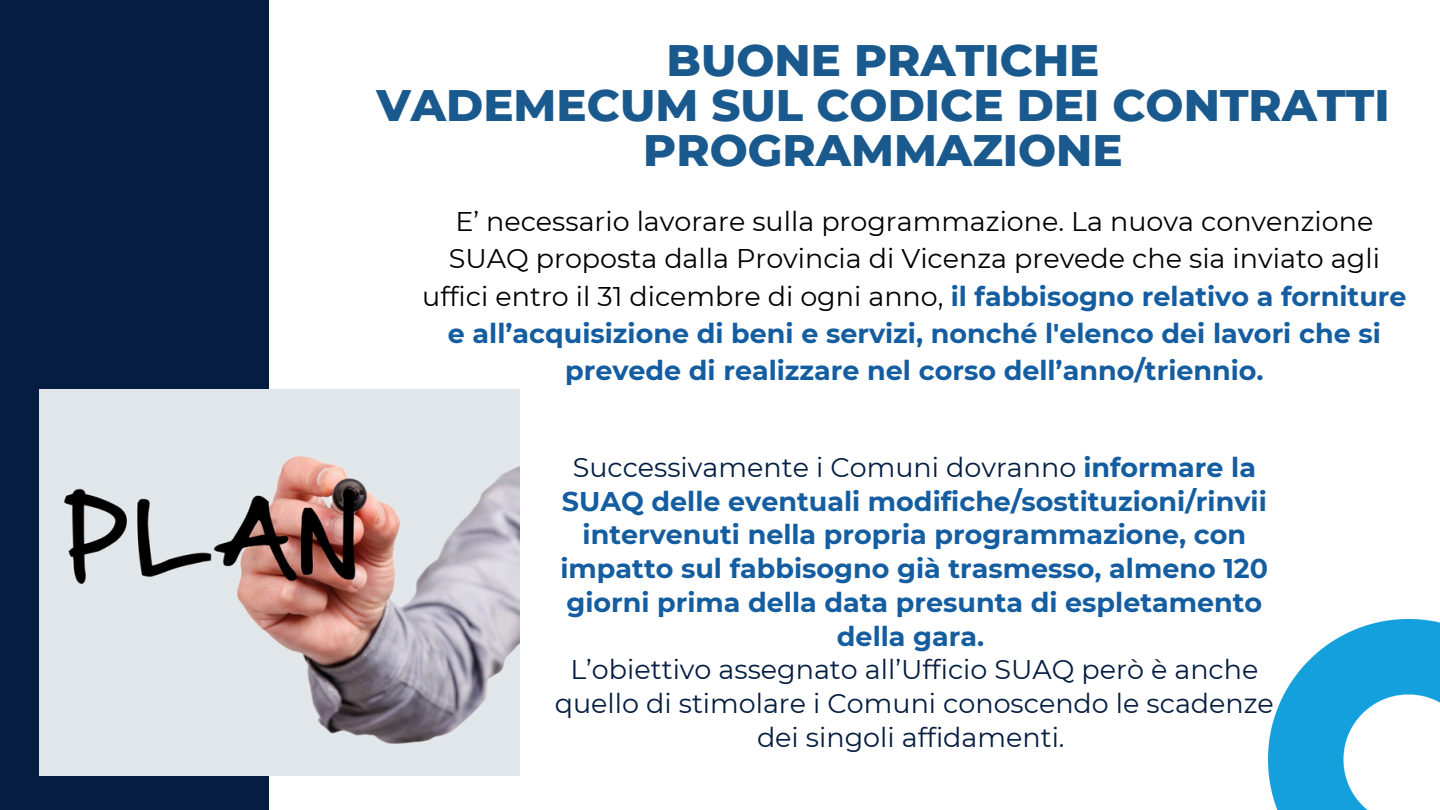
<style>
.page{position:relative;width:1440px;height:810px;background:#fff}
.page>*{position:absolute;margin:0;border:0;box-sizing:border-box;transform-origin:0 0}
.t1{font:800 45px/45px "Montserrat";color:#19598d;text-align:center}
.t2{font:27px/37.2px "Montserrat";color:#000;text-align:center}
.t3{font:700 27px/33.8px "Montserrat";color:#145da0;text-align:center}
.t4{font:27px/33.8px "Montserrat";color:#051d40;text-align:center}
.s1{font-weight:700;color:#145da0}
.s2{font-weight:400;color:#051d40}
</style>
<div class="page">
<div style="left:0;top:0;width:269px;height:810px;background:#051d40"></div>
<img style="left:1268px;top:619px;width:172px;height:191px">
<img style="left:39px;top:389px;width:481px;height:386px">
<p class="t1" style="left:376px;top:37px;width:1015px">BUONE PRATICHE<br>VADEMECUM SUL CODICE DEI CONTRATTI<br>PROGRAMMAZIONE</p>
<p class="t2" style="left:422px;top:203px;width:986px">E’ necessario lavorare sulla programmazione. La nuova convenzione SUAQ proposta dalla Provincia di Vicenza prevede che sia inviato agli uffici entro il 31 dicembre di ogni anno, <span class="s1">il fabbisogno relativo a forniture e all’acquisizione di beni e servizi, nonché l'elenco dei lavori che si prevede di realizzare nel corso dell’anno/triennio.</span></p>
<p class="t3" style="left:561px;top:450px;width:709px"><span class="s2">Successivamente i Comuni dovranno</span> informare la SUAQ delle eventuali modifiche/sostituzioni/rinvii intervenuti nella propria programmazione, con impatto sul fabbisogno già trasmesso, almeno 120 giorni prima della data presunta di espletamento della gara.</p>
<h1 class="t4" style="left:555px;top:653px;width:721px">L’obiettivo assegnato all’Ufficio SUAQ però è anche quello di stimolare i Comuni conoscendo le scadenze dei singoli affidamenti.</h1>
</div>
